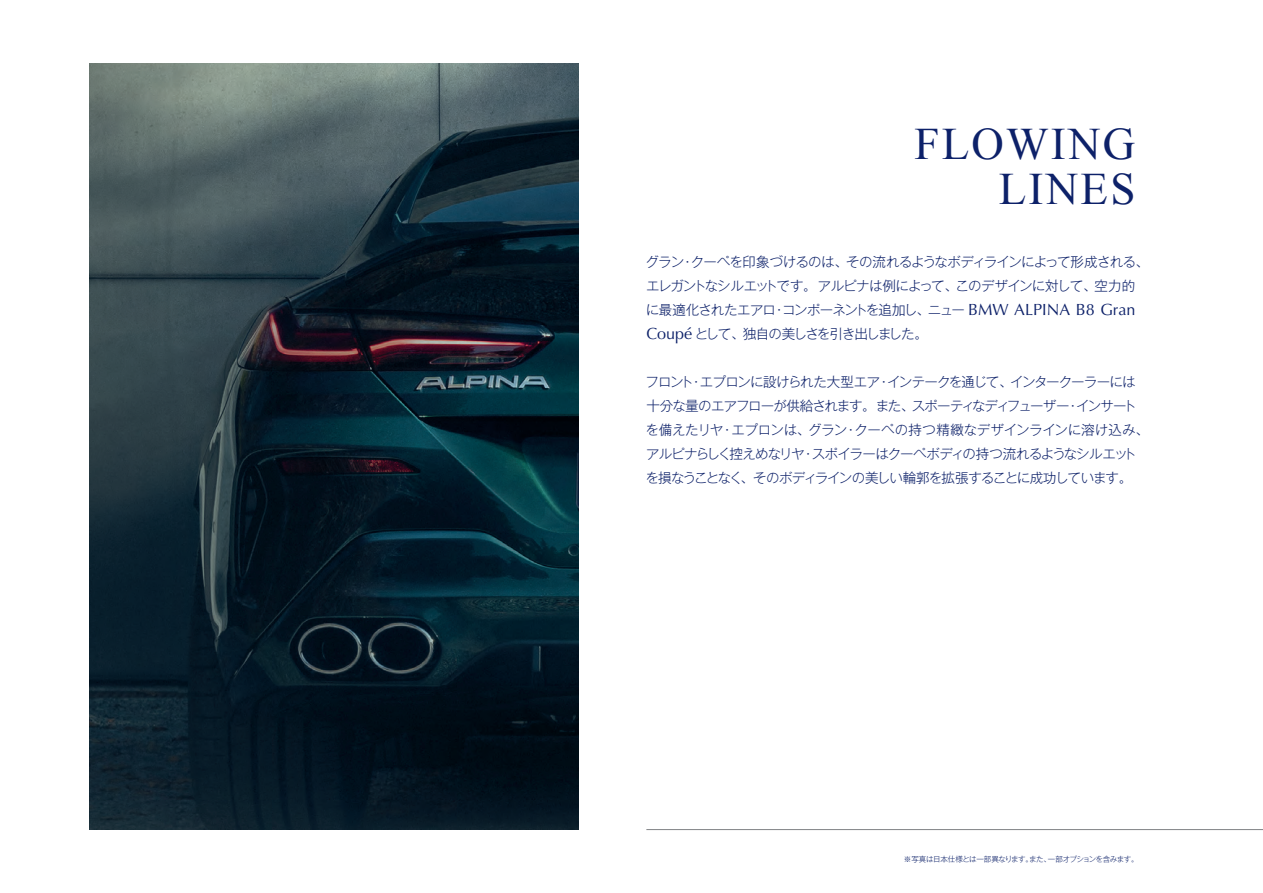
<style>
.page{position:relative;width:1263px;height:893px;background:#fff}
.page>*{position:absolute;margin:0;border:0;box-sizing:border-box;transform-origin:0 0}
.t1{font:45px/45px "Times New Roman";letter-spacing:.05em;color:#0d2169;text-align:right}
.t2{font:300 13.5px/24px "Gothic MB101 Pr 5";letter-spacing:-.055em;color:#0d2169}
.t3{font:300 7.5px "Gothic MB101 Pr 5";letter-spacing:-.055em;color:#0d2169}
.s1{font-family:"Optima LT Pro";font-weight:400;font-size:16.2px}
</style>
<div class="page">
<img style="left:89px;top:64px;width:489px;height:765px">
<hr style="left:646px;top:829px;width:617px;height:1px;background:#808285">
<h1 class="t1" style="left:914px;top:121px;width:222px">FLOWING<br>LINES</h1>
<p class="t2" style="left:645px;top:248px;width:505px">グラン・クーペを印象づけるのは、その流れるようなボディラインによって形成される、エレガントなシルエットです。アルピナは例によって、このデザインに対して、空力的に最適化されたエアロ・コンポーネントを追加し、ニュー <span class="s1">BMW ALPINA B8 Gran Coupé</span> として、独自の美しさを引き出しました。</p>
<p class="t2" style="left:645px;top:368px;width:505px">フロント・エプロンに設けられた大型エア・インテークを通じて、インタークーラーには十分な量のエアフローが供給されます。また、スポーティなディフューザー・インサートを備えたリヤ・エプロンは、グラン・クーペの持つ精緻なデザインラインに溶け込み、アルピナらしく控えめなリヤ・スポイラーはクーペボディの持つ流れるようなシルエットを損なうことなく、そのボディラインの美しい輪郭を拡張することに成功しています。</p>
<p class="t3" style="left:904px;top:853px;width:236px">※写真は日本仕様とは一部異なります。また、一部オプションを含みます。</p>
</div>
